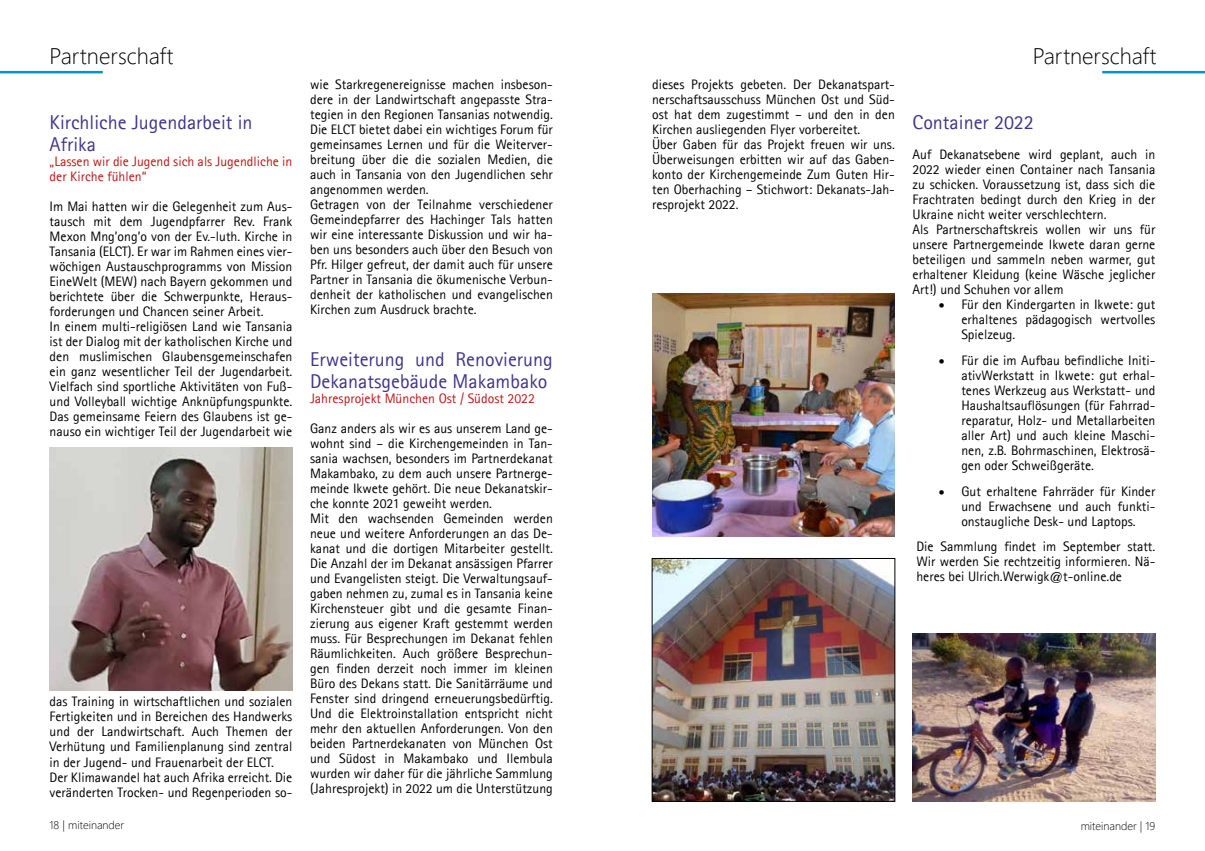
<style>
.page{position:relative;width:1205px;height:851px;background:#fff}
.page>*{position:absolute;margin:0;border:0;box-sizing:border-box;transform-origin:0 0}
.t1{font:300 22.5px "Segoe UI";color:#000}
.t2{font:20px/22px "Agfa Rotis Sans Serif";color:#43358b}
.t3{font:13.75px/15px "Agfa Rotis Sans Serif";color:#000}
.t4{font:13.75px/15px "Agfa Rotis Sans Serif";color:#be1716}
.t5{font:300 11.25px "Segoe UI";color:#000}
</style>
<div class="page">
<hr style="left:0;top:71px;width:103px;height:2px;background:#0093d3">
<hr style="left:1102px;top:71px;width:103px;height:2px;background:#0093d3">
<img style="left:50px;top:447px;width:242px;height:243px">
<img style="left:652px;top:293px;width:243px;height:243px">
<img style="left:654px;top:560px;width:239px;height:239px">
<div style="left:652px;top:558px;width:243px;height:243px;border:1px solid #000"></div>
<img style="left:912px;top:633px;width:243px;height:168px">
<h1 class="t1" style="left:50px;top:35px;width:125px">Partnerschaft</h1>
<h2 class="t2" style="left:50px;top:111px;width:204px">Kirchliche Jugendarbeit in<br>Afrika</h2>
<p class="t4" style="left:50px;top:154px;width:244px">„Lassen wir die Jugend sich als Jugendliche in der Kirche fühlen“</p>
<p class="t3" style="left:50px;top:199px;width:244px">Im Mai hatten wir die Gelegenheit zum Aus&shy;tausch mit dem Jugendpfarrer Rev. Frank Mexon Mng’ong’o von der Ev.-luth. Kirche in Tansania (ELCT). Er war im Rahmen eines vier&shy;wöchigen Austauschprogramms von Mission EineWelt (MEW) nach Bayern gekommen und berichtete über die Schwerpunkte, Heraus&shy;forderungen und Chancen seiner Arbeit.<br>In einem multi-religiösen Land wie Tansania ist der Dialog mit der katholischen Kirche und den muslimischen Glaubensgemeinschafen ein ganz wesentlicher Teil der Jugendarbeit.<br>Vielfach sind sportliche Aktivitäten von Fuß&shy;und Volleyball wichtige Anknüpfungspunkte.<br>Das gemeinsame Feiern des Glaubens ist ge&shy;nauso ein wichtiger Teil der Jugendarbeit wie</p>
<p class="t3" style="left:50px;top:694px;width:244px">das Training in wirtschaftlichen und sozialen Fertigkeiten und in Bereichen des Handwerks und der Landwirtschaft. Auch Themen der Verhütung und Familienplanung sind zentral in der Jugend- und Frauenarbeit der ELCT.<br>Der Klimawandel hat auch Afrika erreicht. Die veränderten Trocken- und Regenperioden so-</p>
<p class="t3" style="left:310px;top:76px;width:244px">wie Starkregenereignisse machen insbeson&shy;dere in der Landwirtschaft angepasste Stra&shy;tegien in den Regionen Tansanias notwendig.<br>Die ELCT bietet dabei ein wichtiges Forum für gemeinsames Lernen und für die Weiterver&shy;breitung über die die sozialen Medien, die auch in Tansania von den Jugendlichen sehr angenommen werden.<br>Getragen von der Teilnahme verschiedener Gemeindepfarrer des Hachinger Tals hatten wir eine interessante Diskussion und wir ha&shy;ben uns besonders auch über den Besuch von Pfr. Hilger gefreut, der damit auch für unsere Partner in Tansania die ökumenische Verbun&shy;denheit der katholischen und evangelischen Kirchen zum Ausdruck brachte.</p>
<h2 class="t2" style="left:310px;top:348px;width:244px">Erweiterung und Renovierung<br>Dekanatsgebäude Makambako</h2>
<p class="t4" style="left:310px;top:391px;width:226px">Jahresprojekt München Ost / Südost 2022</p>
<p class="t3" style="left:310px;top:421px;width:244px">Ganz anders als wir es aus unserem Land ge&shy;wohnt sind – die Kirchengemeinden in Tan&shy;sania wachsen, besonders im Partnerdekanat Makambako, zu dem auch unsere Partnerge&shy;meinde Ikwete gehört. Die neue Dekanatskir&shy;che konnte 2021 geweiht werden.<br>Mit den wachsenden Gemeinden werden neue und weitere Anforderungen an das De&shy;kanat und die dortigen Mitarbeiter gestellt.<br>Die Anzahl der im Dekanat ansässigen Pfarrer und Evangelisten steigt. Die Verwaltungsauf&shy;gaben nehmen zu, zumal es in Tansania keine Kirchensteuer gibt und die gesamte Finan&shy;zierung aus eigener Kraft gestemmt werden muss. Für Besprechungen im Dekanat fehlen Räumlichkeiten. Auch größere Besprechun&shy;gen finden derzeit noch immer im kleinen Büro des Dekans statt. Die Sanitärräume und Fenster sind dringend erneuerungsbedürftig.<br>Und die Elektroinstallation entspricht nicht mehr den aktuellen Anforderungen. Von den beiden Partnerdekanaten von München Ost und Südost in Makambako und Ilembula wurden wir daher für die jährliche Sammlung (Jahresprojekt) in 2022 um die Unterstützung</p>
<p class="t3" style="left:652px;top:76px;width:244px">dieses Projekts gebeten. Der Dekanatspart&shy;nerschaftsausschuss München Ost und Süd&shy;ost hat dem zugestimmt – und den in den Kirchen ausliegenden Flyer vorbereitet.<br>Über Gaben für das Projekt freuen wir uns.<br>Überweisungen erbitten wir auf das Gaben&shy;konto der Kirchengemeinde Zum Guten Hir&shy;ten Oberhaching – Stichwort: Dekanats-Jah&shy;resprojekt 2022.</p>
<h1 class="t1" style="left:1032px;top:35px;width:125px">Partnerschaft</h1>
<h2 class="t2" style="left:912px;top:111px;width:123px">Container 2022</h2>
<p class="t3" style="left:912px;top:147px;width:244px">Auf Dekanatsebene wird geplant, auch in 2022 wieder einen Container nach Tansania zu schicken. Voraussetzung ist, dass sich die Frachtraten bedingt durch den Krieg in der Ukraine nicht weiter verschlechtern.<br>Als Partnerschaftskreis wollen wir uns für unsere Partnergemeinde Ikwete daran gerne beteiligen und sammeln neben warmer, gut erhaltener Kleidung (keine Wäsche jeglicher Art!) und Schuhen vor allem</p>
<p class="t3" style="left:961px;top:297px;width:195px;text-align:justify;text-indent:-22px">• Für den Kindergarten in Ikwete: gut erhaltenes pädagogisch wertvolles Spielzeug.</p>
<p class="t3" style="left:961px;top:352px;width:195px;text-align:justify;text-indent:-22px">• Für die im Aufbau befindliche Initi&shy;ativWerkstatt in Ikwete: gut erhal&shy;tenes Werkzeug aus Werkstatt- und Haushaltsauflösungen (für Fahrrad&shy;reparatur, Holz- und Metallarbeiten aller Art) und auch kleine Maschi&shy;nen, z.B. Bohrmaschinen, Elektrosä&shy;gen oder Schweißgeräte.</p>
<p class="t3" style="left:961px;top:483px;width:195px;text-align:justify;text-indent:-22px">• Gut erhaltene Fahrräder für Kinder und Erwachsene und auch funkti&shy;onstaugliche Desk- und Laptops.</p>
<p class="t3" style="left:916px;top:539px;width:240px;text-align:justify">Die Sammlung findet im September statt.<br>Wir werden Sie rechtzeitig informieren. Nä&shy;heres bei Ulrich.Werwigk@t-online.de</p>
<p class="t5" style="left:50px;top:814px;width:76px">18 | miteinander</p>
<p class="t5" style="left:1080px;top:815px;width:76px">miteinander | 19</p>
</div>
